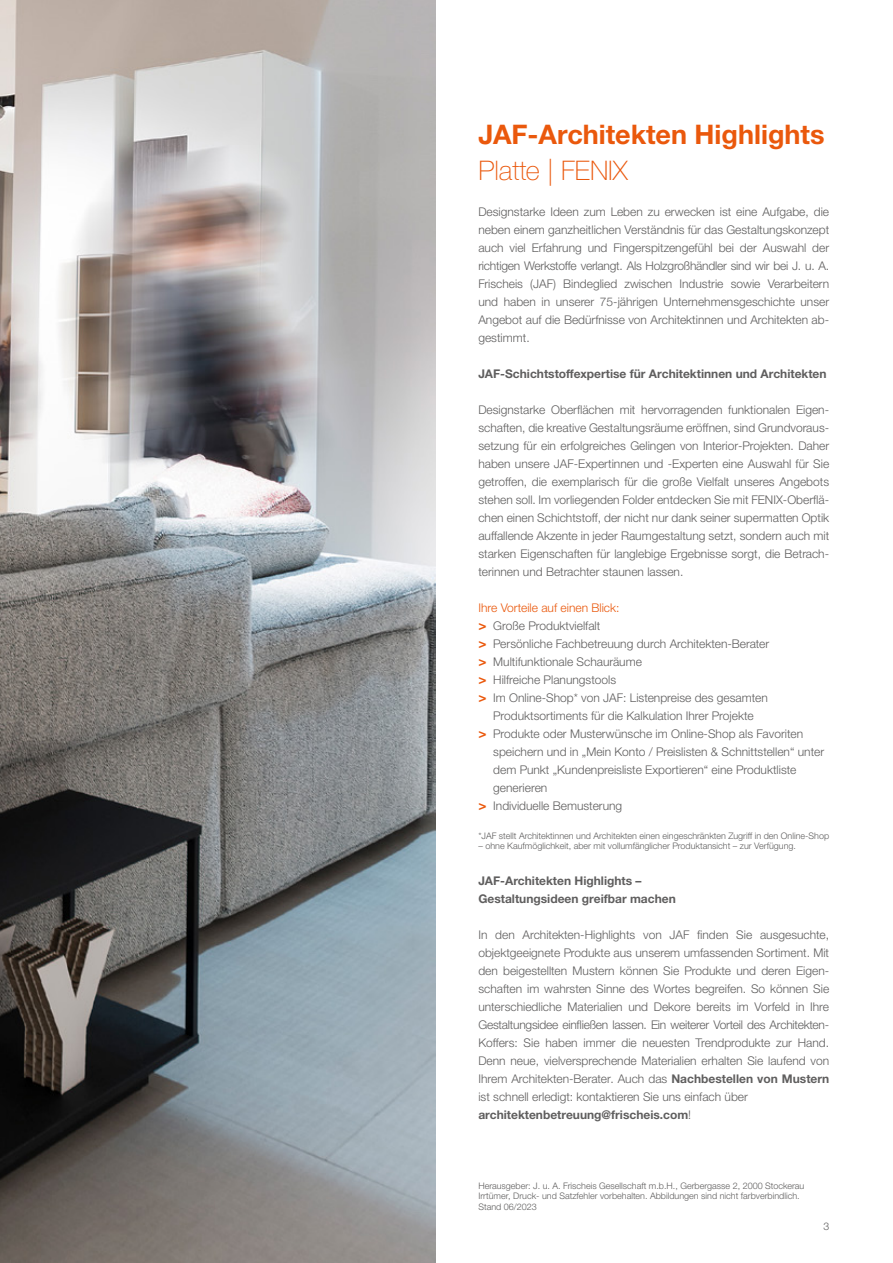
<style>
.page{position:relative;width:893px;height:1263px;background:#fff}
.page>*{position:absolute;margin:0;border:0;box-sizing:border-box;transform-origin:0 0}
.Fließtext{font:700 27px/36px "Helvetica Neue LTW1 G";color:#ea580c}
.Fließtext-2{font:300 12px/18px "Helvetica Neue LTW1 G";color:#5f5e5e;text-align:justify}
.ÜB_3{font:700 12px "Helvetica Neue LTW1 G";color:#5f5e5e}
.Fließtext-3{font:700 12px "Helvetica Neue LTW1 G";color:#5f5e5e}
.Fließtext-4{font:300 12px "Helvetica Neue LTW1 G";color:#ea580c}
.t1{font:300 10.5px "Helvetica Neue LTW1 G";color:#5f5e5e}
.Kleingedrucktes{font:300 9px "Helvetica Neue LTW1 G";color:#5f5e5e}
.s1{font-weight:100}
.s2{font-weight:700;font-size:13.5px;color:#ea580c}
.s3{font-weight:700}
.s4{font-weight:300}
</style>
<div class="page">
<img style="left:0;top:0;width:436px;height:1263px">
<p class="Fließtext" style="left:478px;top:116px;width:348px">JAF-Architekten Highlights<br><span class="s1">Platte | FENIX</span></p>
<p class="Fließtext-2" style="left:478px;top:203px;width:352px">Designstarke Ideen zum Leben zu erwecken ist eine Aufgabe, die neben einem ganzheitlichen Verständnis für das Gestaltungskonzept auch viel Erfahrung und Fingerspitzengefühl bei der Auswahl der richtigen Werkstoffe verlangt. Als Holzgroßhändler sind wir bei J. u. A.<br>Frischeis (JAF) Bindeglied zwischen Industrie sowie Verarbeitern und haben in unserer 75-jährigen Unternehmensgeschichte unser Angebot auf die Bedürfnisse von Architektinnen und Architekten ab&shy;gestimmt.</p>
<p class="ÜB_3" style="left:478px;top:366px;width:350px">JAF-Schichtstoffexpertise für Architektinnen und Architekten</p>
<p class="Fließtext-2" style="left:478px;top:401px;width:352px">Designstarke Oberflächen mit hervorragenden funktionalen Eigen&shy;schaften, die kreative Gestaltungsräume eröffnen, sind Grundvoraus&shy;setzung für ein erfolgreiches Gelingen von Interior-Projekten. Daher haben unsere JAF-Expertinnen und -Experten eine Auswahl für Sie getroffen, die exemplarisch für die große Vielfalt unseres Angebots stehen soll. Im vorliegenden Folder entdecken Sie mit FENIX-Oberflä&shy;chen einen Schichtstoff, der nicht nur dank seiner supermatten Optik auffallende Akzente in jeder Raumgestaltung setzt, sondern auch mit starken Eigenschaften für langlebige Ergebnisse sorgt, die Betrach&shy;terinnen und Betrachter staunen lassen.</p>
<p class="Fließtext-4" style="left:478px;top:600px;width:143px">Ihre Vorteile auf einen Blick:</p>
<p class="Fließtext-2" style="left:478px;top:617px;width:123px"><span class="s2">&gt;</span> Große Produktvielfalt</p>
<p class="Fließtext-2" style="left:478px;top:635px;width:292px"><span class="s2">&gt;</span> Persönliche Fachbetreuung durch Architekten-Berater</p>
<p class="Fließtext-2" style="left:478px;top:653px;width:165px"><span class="s2">&gt;</span> Multifunktionale Schauräume</p>
<p class="Fließtext-2" style="left:478px;top:671px;width:139px"><span class="s2">&gt;</span> Hilfreiche Planungstools</p>
<p class="Fließtext-2" style="left:478px;top:689px;width:291px;text-align:center"><span class="s2">&gt;</span> Im Online-Shop* von JAF: Listenpreise des gesamten<br>Produktsortiments für die Kalkulation Ihrer Projekte</p>
<p class="Fließtext-2" style="left:493px;top:725px;width:332px;text-align:left;text-indent:-15px"><span class="s2">&gt;</span> Produkte oder Musterwünsche im Online-Shop als Favoriten speichern und in „Mein Konto / Preislisten &amp; Schnittstellen“ unter dem Punkt „Kundenpreisliste Exportieren“ eine Produktliste generieren</p>
<p class="Fließtext-2" style="left:478px;top:797px;width:145px"><span class="s2">&gt;</span> Individuelle Bemusterung</p>
<p class="Kleingedrucktes" style="left:478px;top:830px;width:352px">*JAF stellt Architektinnen und Architekten einen eingeschränkten Zugriff in den Online-Shop</p>
<p class="Kleingedrucktes" style="left:478px;top:840px;width:319px">– ohne Kaufmöglichkeit, aber mit vollumfänglicher Produktansicht – zur Verfügung.</p>
<p class="ÜB_3" style="left:478px;top:873px;width:165px">JAF-Architekten Highlights –</p>
<p class="ÜB_3" style="left:478px;top:891px;width:199px">Gestaltungsideen greifbar machen</p>
<p class="Fließtext-2" style="left:478px;top:926px;width:352px">In den Architekten-Highlights von JAF finden Sie ausgesuchte, objektgeeignete Produkte aus unserem umfassenden Sortiment. Mit den beigestellten Mustern können Sie Produkte und deren Eigen&shy;schaften im wahrsten Sinne des Wortes begreifen. So können Sie unterschiedliche Materialien und Dekore bereits im Vorfeld in Ihre Gestaltungsidee einfließen lassen. Ein weiterer Vorteil des Architekten-Koffers: Sie haben immer die neuesten Trendprodukte zur Hand.<br>Denn neue, vielversprechende Materialien erhalten Sie laufend von Ihrem Architekten-Berater. Auch das <span class="s3">Nachbestellen von Mustern </span>ist schnell erledigt: kontaktieren Sie uns einfach über</p>
<p class="Fließtext-3" style="left:478px;top:1107px;width:214px">architektenbetreuung@frischeis.com<span class="s4">!</span></p>
<p class="Kleingedrucktes" style="left:478px;top:1180px;width:327px">Herausgeber: J. u. A. Frischeis Gesellschaft m.b.H., Gerbergasse 2, 2000 Stockerau</p>
<p class="Kleingedrucktes" style="left:478px;top:1190px;width:323px">Irrtümer, Druck- und Satzfehler vorbehalten. Abbildungen sind nicht farbverbindlich.</p>
<p class="Kleingedrucktes" style="left:478px;top:1201px;width:60px">Stand 06/2023</p>
<p class="t1" style="left:823px;top:1220px;width:7px">3</p>
</div>
